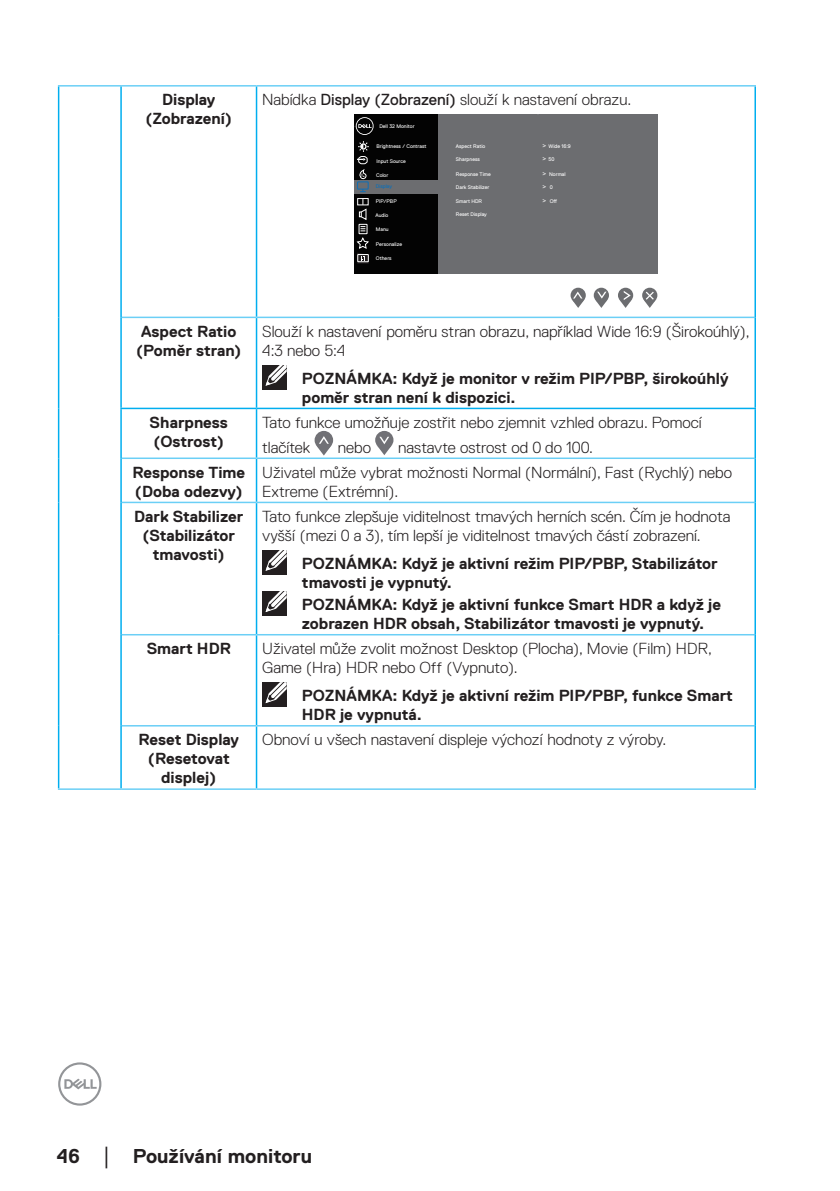
<style>
.page{position:relative;width:840px;height:1191px;background:#fff}
.page>*{position:absolute;margin:0;border:0;box-sizing:border-box;transform-origin:0 0}
.t1{font:700 20px "Dell Replica";color:#231f20}
.t2{font:300 16px/19.2px "Dell Replica";color:#231f20}
.t3{font:700 16px/19.2px "Dell Replica";color:#231f20}
.t4{font:6.4px "Arial";color:#fff}
.t5{font:5.2px "Dell Replica";color:#fff}
.t6{font:5.2px "Dell Replica";color:#0c6fb8}
.s1{font-weight:400}
.s2{font-family:"Arial";font-size:6.4px}
.s3{font-family:"Dell Replica";font-size:5.2px}
.s4{font-family:"Times New Roman";font-weight:400;font-size:18px}
</style>
<div class="page">
<svg style="left:58px;top:1062px;width:43px;height:43px"></svg>
<hr style="left:58px;top:85px;width:63px;height:2px;background:#6bcff6">
<hr style="left:58px;top:87px;width:1px;height:230px;background:#00aeef">
<hr style="left:58px;top:317px;width:1px;height:91px;background:#00aeef">
<hr style="left:58px;top:408px;width:1px;height:50px;background:#00aeef">
<hr style="left:58px;top:458px;width:1px;height:44px;background:#00aeef">
<hr style="left:58px;top:502px;width:1px;height:132px;background:#00aeef">
<hr style="left:58px;top:634px;width:1px;height:92px;background:#00aeef">
<hr style="left:58px;top:726px;width:1px;height:62px;background:#00aeef">
<hr style="left:121px;top:85px;width:135px;height:2px;background:#6bcff6">
<hr style="left:256px;top:85px;width:499px;height:2px;background:#6bcff6">
<hr style="left:122px;top:316px;width:134px;height:2px;background:#6bcff6">
<hr style="left:256px;top:316px;width:498px;height:2px;background:#6bcff6">
<hr style="left:122px;top:457px;width:134px;height:2px;background:#6bcff6">
<hr style="left:256px;top:457px;width:498px;height:2px;background:#6bcff6">
<hr style="left:122px;top:501px;width:134px;height:2px;background:#6bcff6">
<hr style="left:256px;top:501px;width:498px;height:2px;background:#6bcff6">
<hr style="left:122px;top:634px;width:134px;height:1px;background:#6bcff6">
<hr style="left:256px;top:634px;width:498px;height:1px;background:#6bcff6">
<hr style="left:122px;top:725px;width:134px;height:1px;background:#6bcff6">
<hr style="left:256px;top:725px;width:498px;height:1px;background:#6bcff6">
<hr style="left:120px;top:87px;width:2px;height:230px;background:#00aeef">
<hr style="left:256px;top:87px;width:1px;height:229px;background:#00aeef">
<hr style="left:754px;top:87px;width:1px;height:230px;background:#00aeef">
<hr style="left:120px;top:317px;width:2px;height:91px;background:#00aeef">
<hr style="left:256px;top:318px;width:1px;height:90px;background:#00aeef">
<hr style="left:754px;top:317px;width:1px;height:91px;background:#00aeef">
<hr style="left:120px;top:408px;width:136px;height:1px;background:#00aeef">
<hr style="left:120px;top:409px;width:2px;height:49px;background:#00aeef">
<hr style="left:256px;top:408px;width:499px;height:1px;background:#00aeef">
<hr style="left:256px;top:409px;width:1px;height:48px;background:#00aeef">
<hr style="left:754px;top:409px;width:1px;height:49px;background:#00aeef">
<hr style="left:120px;top:458px;width:2px;height:44px;background:#00aeef">
<hr style="left:256px;top:459px;width:1px;height:42px;background:#00aeef">
<hr style="left:754px;top:458px;width:1px;height:44px;background:#00aeef">
<hr style="left:120px;top:502px;width:2px;height:132px;background:#00aeef">
<hr style="left:256px;top:503px;width:1px;height:131px;background:#00aeef">
<hr style="left:754px;top:502px;width:1px;height:132px;background:#00aeef">
<hr style="left:120px;top:634px;width:2px;height:92px;background:#00aeef">
<hr style="left:256px;top:635px;width:1px;height:90px;background:#00aeef">
<hr style="left:754px;top:634px;width:1px;height:92px;background:#00aeef">
<hr style="left:120px;top:726px;width:2px;height:62px;background:#00aeef">
<hr style="left:256px;top:726px;width:1px;height:62px;background:#00aeef">
<hr style="left:754px;top:726px;width:1px;height:62px;background:#00aeef">
<hr style="left:58px;top:788px;width:63px;height:2px;background:#6bcff6">
<hr style="left:121px;top:788px;width:135px;height:2px;background:#6bcff6">
<hr style="left:256px;top:788px;width:499px;height:2px;background:#6bcff6">
<div style="left:354px;top:114px;width:303px;height:159px;background:#6c6d70"></div>
<div style="left:354px;top:114px;width:83px;height:159px;background:#030303"></div>
<svg style="left:357px;top:158px;width:8px;height:3px"></svg>
<div style="left:354px;top:180px;width:84px;height:13px;background:#6c6d70"></div>
<div style="left:357px;top:181px;width:11px;height:9px;border:1px solid #0c6fb8"></div>
<svg style="left:360px;top:189px;width:5px;height:3px"></svg>
<svg style="left:358px;top:141px;width:10px;height:11px"></svg>
<svg style="left:570px;top:288px;width:15px;height:15px"></svg>
<svg style="left:593px;top:288px;width:15px;height:15px"></svg>
<svg style="left:617px;top:288px;width:16px;height:15px"></svg>
<svg style="left:641px;top:288px;width:16px;height:15px"></svg>
<svg style="left:572px;top:291px;width:11px;height:16px"></svg>
<svg style="left:619px;top:291px;width:12px;height:16px"></svg>
<svg style="left:595px;top:292px;width:12px;height:15px"></svg>
<svg style="left:643px;top:290px;width:12px;height:17px"></svg>
<div style="left:358px;top:156px;width:9px;height:8px;border:1px solid #fff;border-radius:3px"></div>
<svg style="left:358px;top:169px;width:8px;height:14px"></svg>
<svg style="left:355px;top:117px;width:18px;height:18px"></svg>
<svg style="left:356px;top:198px;width:13px;height:65px"></svg>
<div style="left:262px;top:365px;width:24px;height:24px;background:#231f20"></div>
<svg style="left:265px;top:365px;width:21px;height:21px"></svg>
<div style="left:314px;top:431px;width:19px;height:18px;background:#717176;border-radius:50%"></div>
<svg style="left:316px;top:436px;width:15px;height:19px"></svg>
<div style="left:375px;top:431px;width:18px;height:18px;background:#717176;border-radius:50%"></div>
<svg style="left:377px;top:437px;width:14px;height:18px"></svg>
<div style="left:262px;top:550px;width:24px;height:24px;background:#231f20"></div>
<svg style="left:265px;top:550px;width:21px;height:21px"></svg>
<div style="left:262px;top:591px;width:24px;height:24px;background:#231f20"></div>
<svg style="left:265px;top:591px;width:21px;height:21px"></svg>
<div style="left:262px;top:682px;width:24px;height:24px;background:#231f20"></div>
<svg style="left:265px;top:682px;width:21px;height:22px"></svg>
<p class="t3" style="left:145px;top:90px;width:88px;text-align:center">Display (Zobrazení)</p>
<p class="t2" style="left:262px;top:90px;width:370px">Nabídka <span class="s1">Display (Zobrazení)</span> slouží k nastavení obrazu.</p>
<p class="t5" style="left:379px;top:123px;width:37px">Dell 32 Monitor</p>
<p class="t5" style="left:455px;top:143px;width:31px">Aspect Ratio</p>
<p class="t5" style="left:376px;top:143px;width:52px">Brightness / Contrast</p>
<p class="t5" style="left:542px;top:143px;width:30px"><span class="s2">&gt;</span> Wide 16:9</p>
<p class="t5" style="left:376px;top:158px;width:31px">Input Source</p>
<p class="t5" style="left:376px;top:172px;width:14px">Color</p>
<p class="t6" style="left:375px;top:184px;width:18px">Display</p>
<p class="t5" style="left:375px;top:227px;width:14px">Manu</p>
<p class="t5" style="left:375px;top:255px;width:17px">Others</p>
<p class="t5" style="left:455px;top:156px;width:25px">Sharpness</p>
<p class="t5" style="left:542px;top:156px;width:14px"><span class="s2">&gt;</span> 50</p>
<p class="t5" style="left:455px;top:171px;width:36px">Response Time</p>
<p class="t5" style="left:542px;top:171px;width:25px"><span class="s2">&gt;</span> Normal</p>
<p class="t5" style="left:455px;top:184px;width:35px">Dark Stabilizer</p>
<p class="t4" style="left:542px;top:183px;width:12px">&gt; <span class="s3">0</span></p>
<p class="t5" style="left:542px;top:199px;width:16px"><span class="s2">&gt;</span> O-</p>
<p class="t5" style="left:375px;top:198px;width:22px">PIP/PBP</p>
<p class="t5" style="left:375px;top:212px;width:14px">Audio</p>
<p class="t5" style="left:375px;top:241px;width:28px">Personalize</p>
<p class="t5" style="left:455px;top:198px;width:28px">Smart HDR</p>
<p class="t5" style="left:455px;top:211px;width:33px">Reset Display</p>
<p class="t3" style="left:136px;top:321px;width:107px;text-align:center">Aspect Ratio (Poměr stran)</p>
<p class="t2" style="left:262px;top:321px;width:488px">Slouží k nastavení poměru stran obrazu, například Wide 16:9 (Širokoúhlý),<br>4:3 nebo 5:4</p>
<p class="t3" style="left:302px;top:368px;width:428px">POZNÁMKA: Když je monitor v režim PIP/PBP, širokoúhlý poměr stran není k dispozici.</p>
<p class="t3" style="left:149px;top:413px;width:80px">Sharpness (Ostrost)</p>
<p class="t2" style="left:262px;top:410px;width:440px;line-height:24.8px">Tato funkce umožňuje zostřit nebo zjemnit vzhled obrazu. Pomocí tlačítek</p>
<p class="t2" style="left:337px;top:437px;width:35px">nebo</p>
<p class="t2" style="left:398px;top:437px;width:196px">nastavte ostrost od 0 do 100.</p>
<p class="t3" style="left:132px;top:462px;width:114px">Response Time (Doba odezvy)</p>
<p class="t2" style="left:262px;top:462px;width:471px">Uživatel může vybrat možnosti Normal (Normální), Fast (Rychlý) nebo<br>Extreme (Extrémní).</p>
<p class="t3" style="left:134px;top:506px;width:110px;text-align:center">Dark Stabilizer (Stabilizátor tmavosti)</p>
<p class="t2" style="left:262px;top:506px;width:469px">Tato funkce zlepšuje viditelnost tmavých herních scén. Čím je hodnota vyšší (mezi 0 a 3), tím lepší je viditelnost tmavých částí zobrazení.</p>
<p class="t3" style="left:302px;top:553px;width:417px">POZNÁMKA: Když je aktivní režim PIP/PBP, Stabilizátor tmavosti je vypnutý.</p>
<p class="t3" style="left:302px;top:595px;width:420px">POZNÁMKA: Když je aktivní funkce Smart HDR a když je zobrazen HDR obsah, Stabilizátor tmavosti je vypnutý.</p>
<p class="t3" style="left:147px;top:639px;width:86px">Smart HDR</p>
<p class="t2" style="left:262px;top:639px;width:451px">Uživatel může zvolit možnost Desktop (Plocha), Movie (Film) HDR,<br>Game (Hra) HDR nebo Off (Vypnuto).</p>
<p class="t3" style="left:302px;top:686px;width:432px">POZNÁMKA: Když je aktivní režim PIP/PBP, funkce Smart<br>HDR je vypnutá.</p>
<p class="t3" style="left:138px;top:730px;width:102px;text-align:center">Reset Display (Resetovat displej)</p>
<p class="t2" style="left:262px;top:730px;width:405px">Obnoví u všech nastavení displeje výchozí hodnoty z výroby.</p>
<p class="t1" style="left:57px;top:1144px;width:257px">46 <span class="s4">│</span> Používání monitoru</p>
</div>
